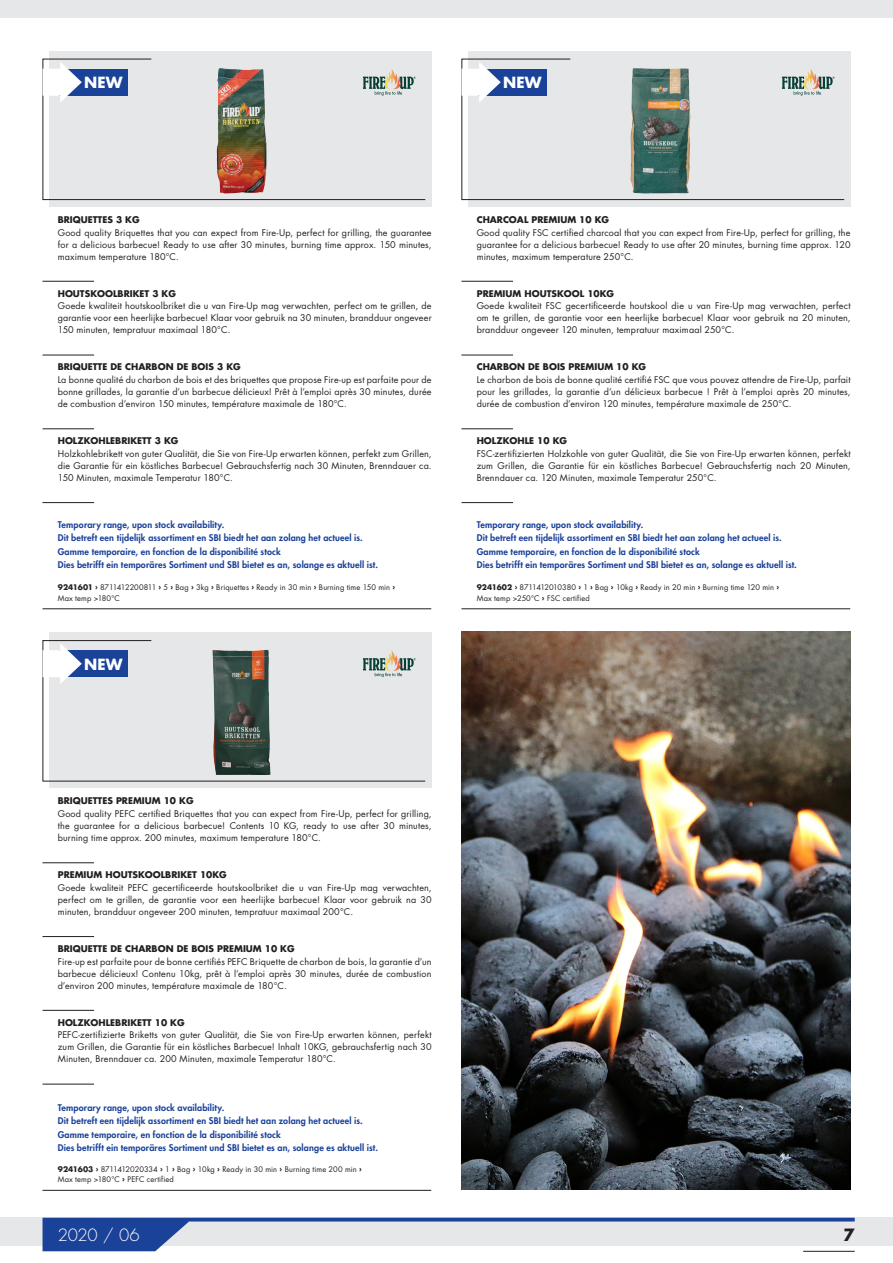
<style>
.page{position:relative;width:893px;height:1263px;background:#fff}
.page>*{position:absolute;margin:0;border:0;box-sizing:border-box;transform-origin:0 0}
.t1{font:300 16.5px "Futura Std";letter-spacing:-.015em;color:#fff}
.t2{font:700 16.5px "Futura Std";color:#231f20}
.t3{font:700 15px "Futura Std";letter-spacing:.01em;color:#fff}
._03_Beschrijving_tek{font:9px/12px "Futura Std";letter-spacing:.015em;color:#231f20;text-align:justify}
._03_Beschrijving_tek-2{font:800 9px "Futura Std";letter-spacing:.015em;color:#1b4299}
.t4{font:700 9px "Futura Std";color:#231f20}
._03_Beschrijving_tek-3{font:7.5px/10.5px "Futura Std";letter-spacing:.01em;color:#231f20}
.s1{font-weight:700}
</style>
<div class="page">
<div style="left:0;top:1218px;width:893px;height:28px;background:#e6e7e9"></div>
<div style="left:0;top:0;width:893px;height:17px;background:#e6e7e9"></div>
<svg style="left:43px;top:1218px;width:812px;height:33px"></svg>
<hr style="left:803px;top:1251px;width:52px;height:1px;background:#231f20">
<div style="left:49px;top:51px;width:383px;height:155px;background:#e6e7e9"></div>
<svg style="left:42px;top:58px;width:384px;height:142px"></svg>
<hr style="left:43px;top:608px;width:388px;height:1px;background:#231f20">
<hr style="left:43px;top:281px;width:51px;height:1px;background:#231f20">
<hr style="left:43px;top:355px;width:51px;height:1px;background:#231f20">
<hr style="left:43px;top:428px;width:51px;height:1px;background:#231f20">
<hr style="left:43px;top:502px;width:51px;height:1px;background:#231f20">
<img style="left:216px;top:68px;width:50px;height:125px">
<svg style="left:363px;top:69px;width:53px;height:27px"></svg>
<div style="left:59px;top:69px;width:69px;height:27px;background:#1b4299"></div>
<svg style="left:43px;top:62px;width:39px;height:41px"></svg>
<div style="left:468px;top:51px;width:383px;height:155px;background:#e6e7e9"></div>
<svg style="left:461px;top:58px;width:384px;height:142px"></svg>
<hr style="left:461px;top:608px;width:389px;height:1px;background:#231f20">
<hr style="left:461px;top:281px;width:52px;height:1px;background:#231f20">
<hr style="left:461px;top:355px;width:52px;height:1px;background:#231f20">
<hr style="left:461px;top:428px;width:52px;height:1px;background:#231f20">
<hr style="left:461px;top:502px;width:52px;height:1px;background:#231f20">
<img style="left:630px;top:68px;width:22px;height:125px">
<svg style="left:782px;top:69px;width:53px;height:27px"></svg>
<div style="left:478px;top:69px;width:69px;height:27px;background:#1b4299"></div>
<svg style="left:461px;top:62px;width:40px;height:41px"></svg>
<div style="left:49px;top:632px;width:383px;height:155px;background:#e6e7e9"></div>
<svg style="left:42px;top:640px;width:384px;height:142px"></svg>
<hr style="left:43px;top:1190px;width:388px;height:1px;background:#231f20">
<hr style="left:43px;top:862px;width:51px;height:1px;background:#231f20">
<hr style="left:43px;top:936px;width:51px;height:1px;background:#231f20">
<hr style="left:43px;top:1010px;width:51px;height:1px;background:#231f20">
<hr style="left:43px;top:1084px;width:51px;height:1px;background:#231f20">
<img style="left:235px;top:649px;width:32px;height:2px">
<svg style="left:363px;top:650px;width:53px;height:27px"></svg>
<div style="left:59px;top:650px;width:69px;height:27px;background:#1b4299"></div>
<svg style="left:43px;top:643px;width:39px;height:41px"></svg>
<img style="left:461px;top:631px;width:389px;height:558px">
<p class="t3" style="left:84px;top:73px;width:40px">NEW</p>
<p class="t3" style="left:503px;top:73px;width:40px">NEW</p>
<p class="t4" style="left:58px;top:213px;width:83px">BRIQUETTES 3 KG</p>
<p class="t4" style="left:477px;top:213px;width:134px">CHARCOAL PREMIUM 10 KG</p>
<p class="_03_Beschrijving_tek" style="left:58px;top:226px;width:375px">Good quality Briquettes that you can expect from Fire-Up, perfect for grilling, the guarantee for a delicious barbecue! Ready to use after 30 minutes, burning time approx. 150 minutes, maximum temperature 180°C.</p>
<p class="_03_Beschrijving_tek" style="left:477px;top:226px;width:375px">Good quality FSC certified charcoal that you can expect from Fire-Up, perfect for grilling, the guarantee for a delicious barbecue! Ready to use after 20 minutes, burning time approx. 120 minutes, maximum temperature 250°C.</p>
<p class="t4" style="left:58px;top:287px;width:120px">HOUTSKOOLBRIKET 3 KG</p>
<p class="t4" style="left:477px;top:287px;width:139px">PREMIUM HOUTSKOOL 10KG</p>
<p class="_03_Beschrijving_tek" style="left:58px;top:300px;width:375px">Goede kwaliteit houtskoolbriket die u van Fire-Up mag verwachten, perfect om te grillen, de garantie voor een heerlijke barbecue! Klaar voor gebruik na 30 minuten, brandduur ongeveer 150 minuten, tempratuur maximaal 180°C.</p>
<p class="_03_Beschrijving_tek" style="left:477px;top:300px;width:375px">Goede kwaliteit FSC gecertificeerde houtskool die u van Fire-Up mag verwachten, perfect om te grillen, de garantie voor een heerlijke barbecue! Klaar voor gebruik na 20 minuten, brandduur ongeveer 120 minuten, tempratuur maximaal 250°C.</p>
<p class="t4" style="left:58px;top:361px;width:184px">BRIQUETTE DE CHARBON DE BOIS 3 KG</p>
<p class="t4" style="left:477px;top:361px;width:171px">CHARBON DE BOIS PREMIUM 10 KG</p>
<p class="_03_Beschrijving_tek" style="left:58px;top:374px;width:375px">La bonne qualité du charbon de bois et des briquettes que propose Fire-up est parfaite pour de bonne grillades, la garantie d’un barbecue délicieux! Prêt à l’emploi après 30 minutes, durée de combustion d’environ 150 minutes, température maximale de 180°C.</p>
<p class="_03_Beschrijving_tek" style="left:477px;top:374px;width:375px">Le charbon de bois de bonne qualité certifié FSC que vous pouvez attendre de Fire-Up, parfait pour les grillades, la garantie d’un délicieux barbecue ! Prêt à l’emploi après 20 minutes, durée de combustion d’environ 120 minutes, température maximale de 250°C.</p>
<p class="t4" style="left:58px;top:435px;width:122px">HOLZKOHLEBRIKETT 3 KG</p>
<p class="t4" style="left:477px;top:435px;width:92px">HOLZKOHLE 10 KG</p>
<p class="_03_Beschrijving_tek" style="left:58px;top:448px;width:375px">Holzkohlebrikett von guter Qualität, die Sie von Fire-Up erwarten können, perfekt zum Grillen, die Garantie für ein köstliches Barbecue! Gebrauchsfertig nach 30 Minuten, Brenndauer ca.<br>150 Minuten, maximale Temperatur 180°C.</p>
<p class="_03_Beschrijving_tek" style="left:477px;top:448px;width:375px">FSC-zertifizierten Holzkohle von guter Qualität, die Sie von Fire-Up erwarten können, perfekt zum Grillen, die Garantie für ein köstliches Barbecue! Gebrauchsfertig nach 20 Minuten, Brenndauer ca. 120 Minuten, maximale Temperatur 250°C.</p>
<p class="_03_Beschrijving_tek-2" style="left:58px;top:518px;width:168px">Temporary range, upon stock availability.</p>
<p class="_03_Beschrijving_tek-2" style="left:58px;top:532px;width:307px">Dit betreft een tijdelijk assortiment en SBI biedt het aan zolang het actueel is.</p>
<p class="_03_Beschrijving_tek-2" style="left:58px;top:545px;width:225px">Gamme temporaire, en fonction de la disponibilité stock</p>
<p class="_03_Beschrijving_tek-2" style="left:58px;top:559px;width:322px">Dies betrifft ein temporäres Sortiment und SBI bietet es an, solange es aktuell ist.</p>
<p class="_03_Beschrijving_tek-2" style="left:477px;top:518px;width:168px">Temporary range, upon stock availability.</p>
<p class="_03_Beschrijving_tek-2" style="left:477px;top:532px;width:307px">Dit betreft een tijdelijk assortiment en SBI biedt het aan zolang het actueel is.</p>
<p class="_03_Beschrijving_tek-2" style="left:477px;top:545px;width:225px">Gamme temporaire, en fonction de la disponibilité stock</p>
<p class="_03_Beschrijving_tek-2" style="left:477px;top:559px;width:322px">Dies betrifft ein temporäres Sortiment und SBI bietet es an, solange es aktuell ist.</p>
<p class="_03_Beschrijving_tek-3" style="left:58px;top:582px;width:339px"><span class="s1">9241601 ›</span> 8711412200811 <span class="s1">›</span> 5 <span class="s1">›</span> Bag <span class="s1">›</span> 3kg <span class="s1">›</span> Briquettes <span class="s1">›</span> Ready in 30 min <span class="s1">›</span> Burning time 150 min <span class="s1">›<br></span>Max temp &gt;180°C</p>
<p class="_03_Beschrijving_tek-3" style="left:477px;top:582px;width:304px"><span class="s1">9241602 ›</span> 8711412010380 <span class="s1">›</span> 1 <span class="s1">›</span> Bag <span class="s1">›</span> 10kg <span class="s1">›</span> Ready in 20 min <span class="s1">›</span> Burning time 120 min <span class="s1">›<br></span>Max temp &gt;250°C <span class="s1">›</span> FSC certified</p>
<p class="t3" style="left:84px;top:654px;width:40px">NEW</p>
<p class="t4" style="left:58px;top:795px;width:137px">BRIQUETTES PREMIUM 10 KG</p>
<p class="_03_Beschrijving_tek" style="left:58px;top:808px;width:375px">Good quality PEFC certified Briquettes that you can expect from Fire-Up, perfect for grilling, the guarantee for a delicious barbecue! Contents 10 KG, ready to use after 30 minutes, burning time approx. 200 minutes, maximum temperature 180°C.</p>
<p class="t4" style="left:58px;top:869px;width:171px">PREMIUM HOUTSKOOLBRIKET 10KG</p>
<p class="_03_Beschrijving_tek" style="left:58px;top:882px;width:375px">Goede kwaliteit PEFC gecertificeerde houtskoolbriket die u van Fire-Up mag verwachten, perfect om te grillen, de garantie voor een heerlijke barbecue! Klaar voor gebruik na 30 minuten, brandduur ongeveer 200 minuten, tempratuur maximaal 200°C.</p>
<p class="t4" style="left:58px;top:942px;width:238px">BRIQUETTE DE CHARBON DE BOIS PREMIUM 10 KG</p>
<p class="_03_Beschrijving_tek" style="left:58px;top:955px;width:375px">Fire-up est parfaite pour de bonne certifiés PEFC Briquette de charbon de bois, la garantie d’un barbecue délicieux! Contenu 10kg, prêt à l’emploi après 30 minutes, durée de combustion d’environ 200 minutes, température maximale de 180°C.</p>
<p class="t4" style="left:58px;top:1016px;width:128px">HOLZKOHLEBRIKETT 10 KG</p>
<p class="_03_Beschrijving_tek" style="left:58px;top:1029px;width:375px">PEFC-zertifizierte Briketts von guter Qualität, die Sie von Fire-Up erwarten können, perfekt zum Grillen, die Garantie für ein köstliches Barbecue! Inhalt 10KG, gebrauchsfertig nach 30<br>Minuten, Brenndauer ca. 200 Minuten, maximale Temperatur 180°C.</p>
<p class="_03_Beschrijving_tek-2" style="left:58px;top:1102px;width:168px">Temporary range, upon stock availability.</p>
<p class="_03_Beschrijving_tek-2" style="left:58px;top:1115px;width:307px">Dit betreft een tijdelijk assortiment en SBI biedt het aan zolang het actueel is.</p>
<p class="_03_Beschrijving_tek-2" style="left:58px;top:1129px;width:225px">Gamme temporaire, en fonction de la disponibilité stock</p>
<p class="_03_Beschrijving_tek-2" style="left:58px;top:1142px;width:322px">Dies betrifft ein temporäres Sortiment und SBI bietet es an, solange es aktuell ist.</p>
<p class="_03_Beschrijving_tek-3" style="left:58px;top:1164px;width:305px"><span class="s1">9241603 ›</span> 8711412020334 <span class="s1">›</span> 1 <span class="s1">›</span> Bag <span class="s1">›</span> 10kg <span class="s1">›</span> Ready in 30 min <span class="s1">›</span> Burning time 200 min <span class="s1">›<br></span>Max temp &gt;180°C <span class="s1">›</span> PEFC certified</p>
<h1 class="t1" style="left:58px;top:1225px;width:84px">2020 / 06</h1>
<h1 class="t2" style="left:843px;top:1224px;width:13px">7</h1>
</div>
